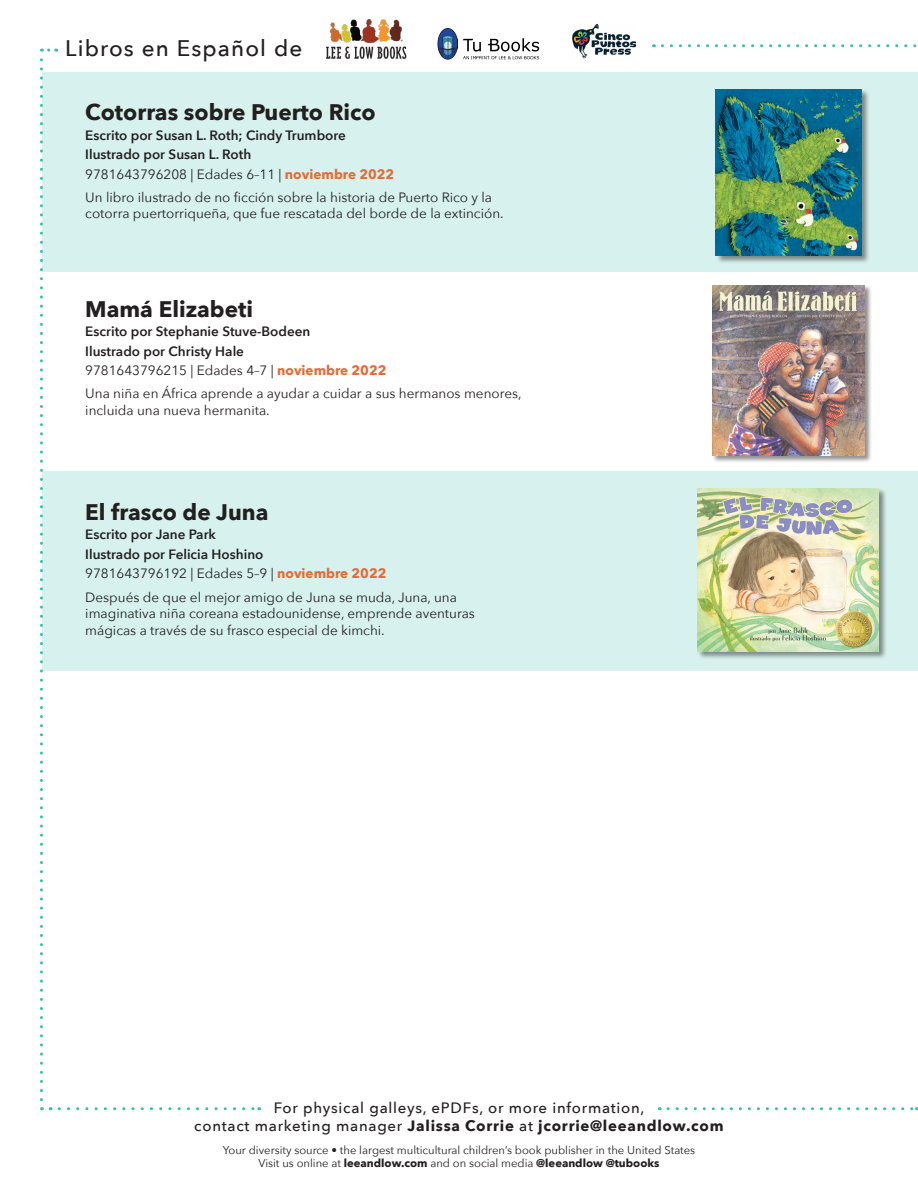
<style>
.page{position:relative;width:918px;height:1188px;background:#fff}
.page>*{position:absolute;margin:0;border:0;box-sizing:border-box;transform-origin:0 0}
.t1{font:700 22.5px "Avenir Next";color:#231f20}
.t2{font:500 22.5px "Avenir Next";letter-spacing:.05em;color:#231f20}
.t3{font:500 15px/18px "Avenir Next";letter-spacing:.05em;color:#231f20;text-align:center}
.t4{font:13.5px/16.5px "Avenir Next";color:#231f20}
.t5{font:600 13.5px/19.5px "Avenir Next";color:#231f20}
.t6{font:11.25px/13.5px "Avenir Next";color:#231f20;text-align:center}
.s1{font-weight:400}
.s2{font-weight:700;color:#e56b36}
.s3{font-weight:700}
</style>
<div class="page">
<div style="left:42px;top:471px;width:876px;height:200px;background:#d7f2ee"></div>
<div style="left:42px;top:72px;width:876px;height:200px;background:#d7f2ee"></div>
<div style="left:697px;top:488px;width:190px;height:172px;background:#231f20;opacity:.5"></div>
<img style="left:698px;top:488px;width:181px;height:163px">
<svg style="left:40px;top:49px;width:3px;height:1051px"></svg>
<svg style="left:49px;top:49px;width:8px;height:3px"></svg>
<svg style="left:59px;top:1107px;width:201px;height:3px"></svg>
<svg style="left:668px;top:1107px;width:250px;height:3px"></svg>
<div style="left:716px;top:89px;width:155px;height:175px;background:#231f20;opacity:.5"></div>
<img style="left:716px;top:89px;width:145px;height:166px">
<div style="left:712px;top:285px;width:160px;height:178px;background:#231f20;opacity:.5"></div>
<img style="left:713px;top:285px;width:152px;height:170px">
<img style="left:326px;top:19px;width:80px;height:40px">
<svg style="left:463px;top:38px;width:77px;height:21px"></svg>
<img style="left:438px;top:29px;width:20px;height:30px">
<img style="left:572px;top:23px;width:64px;height:36px">
<svg style="left:662px;top:44px;width:255px;height:3px"></svg>
<h1 class="t2" style="left:65px;top:29px;width:239px">Libros en Español de</h1>
<h1 class="t1" style="left:85px;top:93px;width:292px">Cotorras sobre Puerto Rico</h1>
<p class="t5" style="left:85px;top:125px;width:310px">Escrito por Susan L. Roth; Cindy Trumbore<br>Ilustrado por Susan L. Roth<br><span class="s1">9781643796208 | Edades 6–11 |</span> <span class="s2">noviembre 2022</span></p>
<p class="t4" style="left:85px;top:188px;width:420px">Un libro ilustrado de no ficción sobre la historia de Puerto Rico y la cotorra puertorriqueña, que fue rescatada del borde de la extinción.</p>
<h1 class="t1" style="left:85px;top:289px;width:169px">Mamá Elizabeti</h1>
<p class="t5" style="left:85px;top:321px;width:303px">Escrito por Stephanie Stuve-Bodeen<br>Ilustrado por Christy Hale<br><span class="s1">9781643796215 | Edades 4–7 |</span> <span class="s2">noviembre 2022</span></p>
<p class="t4" style="left:85px;top:385px;width:438px">Una niña en África aprende a ayudar a cuidar a sus hermanos menores, incluida una nueva hermanita.</p>
<h1 class="t1" style="left:85px;top:493px;width:185px">El frasco de Juna</h1>
<p class="t5" style="left:85px;top:525px;width:303px">Escrito por Jane Park<br>Ilustrado por Felicia Hoshino<br><span class="s1">9781643796192 | Edades 5–9 |</span> <span class="s2">noviembre 2022</span></p>
<p class="t4" style="left:85px;top:588px;width:391px">Después de que el mejor amigo de Juna se muda, Juna, una imaginativa niña coreana estadounidense, emprende aventuras mágicas a través de su frasco especial de kimchi.</p>
<p class="t3" style="left:194px;top:1099px;width:531px">For physical galleys, ePDFs, or more information,<br>contact marketing manager <span class="s3">Jalissa Corrie</span> at <span class="s3">jcorrie@leeandlow.com</span></p>
<p class="t6" style="left:223px;top:1143px;width:474px">Your diversity source • the largest multicultural children’s book publisher in the United States<br>Visit us online at <span class="s3">leeandlow.com</span> and on social media <span class="s3">@leeandlow @tubooks</span></p>
</div>
